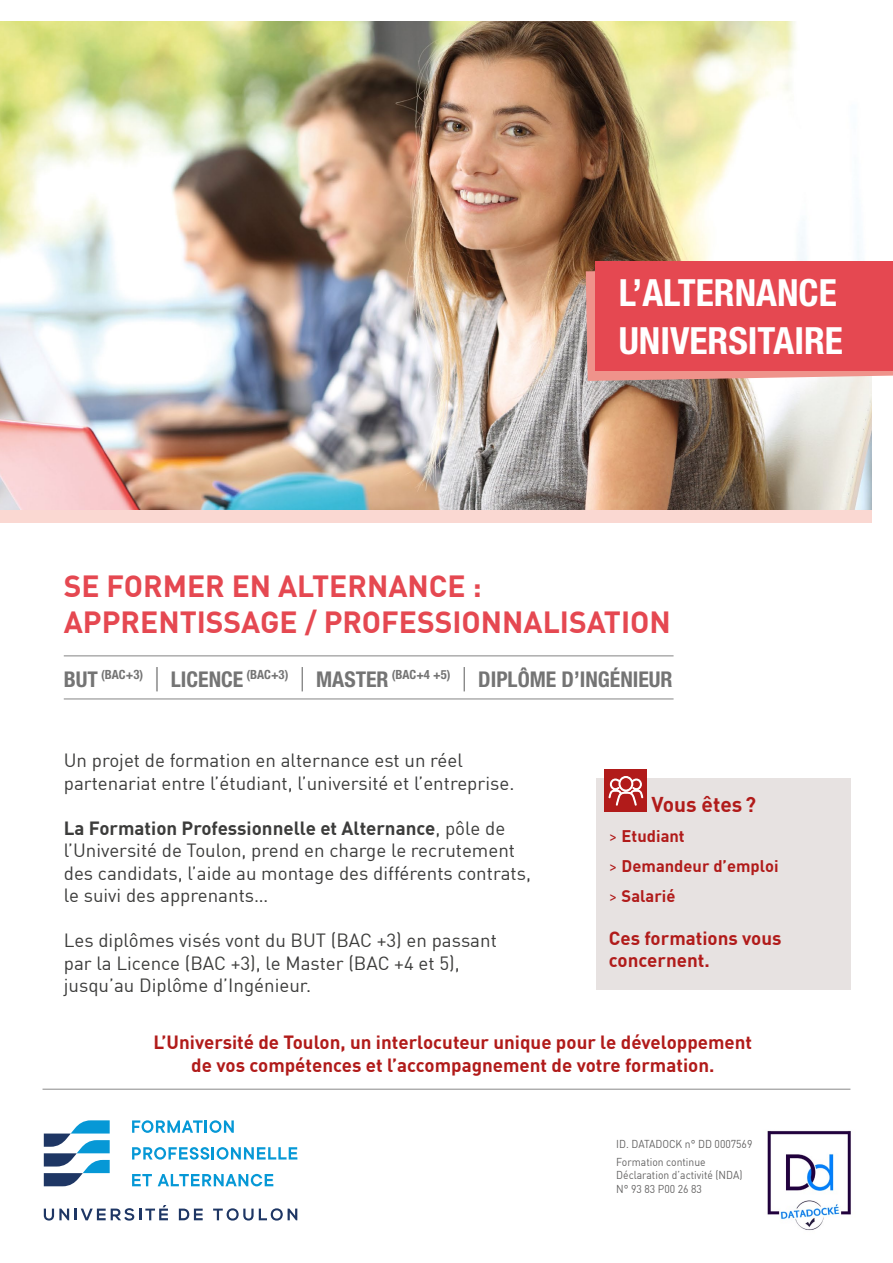
<style>
.page{position:relative;width:893px;height:1263px;background:#fff}
.page>*{position:absolute;margin:0;border:0;box-sizing:border-box;transform-origin:0 0}
.t1{font:700 condensed 37.5px/48px "Helvetica Neue LT Std";color:#fff}
.t2{font:700 30px/36px "DIN Offc";color:#e54851}
.t3{font:700 condensed 21.75px "Helvetica Neue LT Std";color:#747474}
.t4{font:700 21px "DIN Offc";color:#b11b1a}
.t5{font:18.75px/22.5px "DIN Offc";color:#3c3c3b}
.t6{font:700 18.75px/22.5px "DIN Offc";color:#b11b1a}
.t7{font:700 16.5px/30px "DIN Offc";color:#b11b1a}
.t8{font:11.25px/17.7px "DIN Offc";color:#646363;scale:.92 1}
.s1{font-weight:100;font-size:33px}
.s2{font-weight:700}
.s3{font-weight:400}
</style>
<div class="page">
<img style="left:0;top:21px;width:872px;height:489px">
<svg style="left:586px;top:266px;width:307px;height:115px;background:#e7a098"></svg>
<div style="left:595px;top:261px;width:298px;height:110px;background:#e54851"></div>
<hr style="left:43px;top:1089px;width:807px;height:1px;background:#969696">
<hr style="left:64px;top:655px;width:610px;height:1px;background:#929292">
<hr style="left:64px;top:698px;width:610px;height:1px;background:#929292">
<div style="left:596px;top:778px;width:255px;height:212px;background:#e7e2e1"></div>
<div style="left:605px;top:770px;width:42px;height:42px;background:#b11b1a"></div>
<svg style="left:609px;top:776px;width:34px;height:30px"></svg>
<div style="left:0;top:510px;width:872px;height:13px;background:#fad8d2"></div>
<img style="left:767px;top:1130px;width:84px;height:101px">
<svg style="left:132px;top:1120px;width:102px;height:13px"></svg>
<svg style="left:132px;top:1147px;width:165px;height:12px"></svg>
<svg style="left:132px;top:1174px;width:20px;height:12px"></svg>
<svg style="left:158px;top:1174px;width:115px;height:12px"></svg>
<svg style="left:44px;top:1205px;width:124px;height:15px"></svg>
<svg style="left:179px;top:1208px;width:24px;height:12px"></svg>
<svg style="left:213px;top:1208px;width:84px;height:12px"></svg>
<svg style="left:44px;top:1120px;width:66px;height:66px"></svg>
<h1 class="t1" style="left:619px;top:268px;width:226px">L’ALTERNANCE<br>UNIVERSITAIRE</h1>
<h2 class="t2" style="left:64px;top:567px;width:608px">SE FORMER EN ALTERNANCE :<br>APPRENTISSAGE / PROFESSIONNALISATION</h2>
<p class="t3" style="left:64px;top:666px;width:610px">BUT <sup>(BAC</sup><sup>+3</sup><sup>)</sup> <span class="s1">|</span> LICENCE <sup>(BAC+3)</sup> <span class="s1">|</span> MASTER <sup>(BAC+4</sup> <sup>+5)</sup> <span class="s1">|</span> DIPLÔME D’INGÉNIEUR</p>
<p class="t5" style="left:64px;top:749px;width:452px">Un projet de formation en alternance est un réel partenariat entre l’étudiant, l’université et l’entreprise.</p>
<p class="t5" style="left:64px;top:816px;width:469px"><span class="s2">La Formation Professionnelle et Alternance</span>, pôle de l’Université de Toulon, prend en charge le recrutement des candidats, l’aide au montage des différents contrats, le suivi des apprenants…</p>
<p class="t5" style="left:64px;top:929px;width:435px">Les diplômes visés vont du BUT (BAC +3) en passant par la Licence (BAC +3), le Master (BAC +4 et 5), jusqu’au Diplôme d’Ingénieur.</p>
<p class="t4" style="left:651px;top:791px;width:106px">Vous êtes?</p>
<p class="t7" style="left:609px;top:821px;width:171px"><span class="s3">&gt;</span> Etudiant<br><span class="s3">&gt;</span> Demandeur d’emploi <span class="s3">&gt;</span> Salarié</p>
<p class="t6" style="left:609px;top:926px;width:174px">Ces formations vous concernent.</p>
<p class="t6" style="left:154px;top:1030px;width:600px;text-align:center">L’Université de Toulon, un interlocuteur unique pour le développement de vos compétences et l’accompagnement de votre formation.</p>
<p class="t8" style="left:616px;top:1135px;width:150px">ID. DATADOCK n° DD 0007569<br>Formation continue</p>
<p class="t8" style="left:616px;top:1168px;width:139px;line-height:13.5px">Déclaration d’activité (NDA)<br>N° 93 83 P00 26 83</p>
</div>
